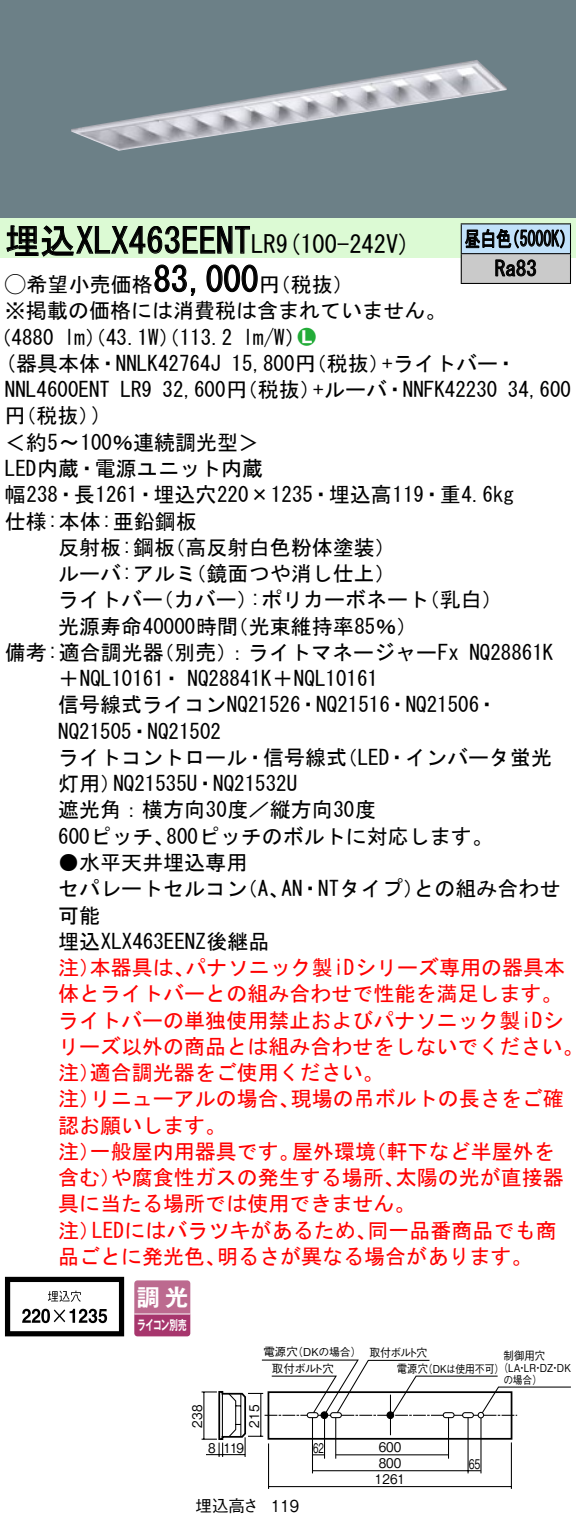
<style>
.page{position:relative;width:576px;height:1525px;background:#fff}
.page>*{position:absolute;margin:0;border:0;box-sizing:border-box;transform-origin:0 0}
.t1{font:35px "MS Gothic";color:#000}
.t2{font:24.5px "MS Gothic";color:#000}
.t3{font:23.1px "Gothic MB101 Pro De Bold 90 pv RKSJ H";color:#fff}
.t4{font:21px/26.2px "MS Gothic";color:#000}
.t5{font:21px/26.2px "MS Gothic";color:#f00}
.t6{font:21px/29.8px "MS Gothic";color:#000;scale:.75 1}
.t7{font:21px "Ford Classification 1";color:#23ac38}
.t8{font:16.45px "Gothic BBB Pro Medium 90 pv RKSJ H";color:#000}
.t9{font:16.45px "Gothic BBB Pro Medium 90 pv RKSJ H";color:#000;scale:.9 1}
.t10{font:13.3px "Gothic BBB Pro Medium 90 pv RKSJ H";color:#000;scale:.9 1}
.t11{font:13.3px "Gothic MB101 Pro De Bold 90 pv RKSJ H";letter-spacing:-.05em;color:#fff;scale:.65 1}
.t12{font:13.3px "Gothic BBB Pro Medium 90 pv RKSJ H";color:#000;scale:.65 1}
.t13{font:13.3px "Gothic BBB Pro Medium 90 pv RKSJ H";color:#000;scale:.7 1}
.t14{font:11.55px "Gothic BBB Pro Medium 90 pv RKSJ H";letter-spacing:-.02em;color:#000}
.t15{font:11.55px "Gothic BBB Pro Medium 90 pv RKSJ H";letter-spacing:-.02em;color:#000;scale:.9 1}
.t16{font:11.55px "Gothic BBB Pro Medium 90 pv RKSJ H";letter-spacing:-.02em;color:#000;scale:.95 1}
.t17{font:10.85px/12.2px "Gothic BBB Pro Medium 90 pv RKSJ H";color:#000;text-align:center;scale:.9 1}
.t18{font:10.85px "Gothic BBB Pro Medium 90 pv RKSJ H";color:#000}
.s1{font-size:24.5px}
.s2{font-family:"Ford Classification 1"}
.s3{color:#fff}
</style>
<div class="page">
<div style="left:0;top:0;width:575px;height:218px;background:#6c8087"></div>
<img style="left:71px;top:60px;width:435px;height:91px">
<div style="left:0;top:218px;width:575px;height:40px;background:#dcfad4"></div>
<svg style="left:6px;top:225px;width:244px;height:32px"></svg>
<svg style="left:154px;top:264px;width:42px;height:32px"></svg>
<svg style="left:206px;top:264px;width:52px;height:29px"></svg>
<svg style="left:5px;top:1276px;width:119px;height:60px"></svg>
<svg style="left:134px;top:1280px;width:56px;height:56px"></svg>
<hr style="left:134px;top:1313px;width:56px;height:1px;background:#fff">
<div style="left:461px;top:224px;width:109px;height:30px;background:#c1e1fa"></div>
<div style="left:461px;top:254px;width:109px;height:29px;background:#cacaca"></div>
<hr style="left:460px;top:223px;width:110px;height:1px;background:#000">
<hr style="left:569px;top:224px;width:2px;height:29px;background:#000">
<hr style="left:460px;top:253px;width:110px;height:1px;background:#000">
<hr style="left:569px;top:254px;width:2px;height:29px;background:#000">
<hr style="left:460px;top:283px;width:110px;height:1px;background:#000">
<svg style="left:460px;top:224px;width:104px;height:59px"></svg>
<hr style="left:510px;top:1442px;width:1px;height:46px;background:#000">
<hr style="left:268px;top:1443px;width:1px;height:45px;background:#000">
<hr style="left:312px;top:1469px;width:168px;height:2px;background:#000">
<hr style="left:268px;top:1485px;width:243px;height:1px;background:#000">
<hr style="left:467px;top:1417px;width:1px;height:56px;background:#000">
<hr style="left:312px;top:1417px;width:1px;height:56px;background:#000">
<hr style="left:324px;top:1418px;width:1px;height:40px;background:#000">
<hr style="left:335px;top:1417px;width:1px;height:41px;background:#000">
<hr style="left:447px;top:1417px;width:2px;height:41px;background:#000">
<hr style="left:480px;top:1417px;width:1px;height:56px;background:#000">
<svg style="left:201px;top:1359px;width:369px;height:97px"></svg>
<h1 class="t1" style="left:5px;top:223px;width:272px">埋込XLX463EENT<span class="s1">LR</span></h1>
<p class="t4" style="left:259px;top:271px;width:96px">（円税抜(</p>
<p class="t2" style="left:276px;top:232px;width:136px">(9 100-242 (V</p>
<h1 class="t1" style="left:153px;top:262px;width:106px">83,000</h1>
<p class="t4" style="left:5px;top:271px;width:442px"><span class="s2">A</span>希望小売価格<br>※掲載の価格には消費税は含まれていません。</p>
<p class="t7" style="left:298px;top:326px;width:19px">2<span class="s3">7</span></p>
<p class="t4" style="left:243px;top:324px;width:64px">l m (W/</p>
<p class="t4" style="left:-9px;top:324px;width:65px">（4880</p>
<p class="t4" style="left:64px;top:324px;width:169px">lm）（43.1 ）（W 113.2</p>
<p class="t6" style="left:494px;top:224px;width:57px;text-indent:-30px">昼白色<br>Ra83</p>
<p class="t6" style="left:504px;top:224px;width:96px">（5000 (K</p>
<p class="t4" style="left:5px;top:350px;width:217px">(器具本体・NNLK42764J</p>
<p class="t4" style="left:382px;top:350px;width:136px">+ライトバー・</p>
<p class="t4" style="left:231px;top:350px;width:160px">15,800 （円税抜）</p>
<p class="t4" style="left:313px;top:376px;width:186px">+ルーバ・NNFK42230</p>
<p class="t4" style="left:162px;top:376px;width:160px">32,600 （円税抜）</p>
<p class="t4" style="left:92px;top:376px;width:20px;text-indent:-87px">NNL4600ENT (</p>
<p class="t4" style="left:120px;top:376px;width:33px">LR9</p>
<p class="t4" style="left:507px;top:376px;width:64px">34,600</p>
<p class="t4" style="left:5px;top:403px;width:96px">（円税抜(</p>
<p class="t4" style="left:5px;top:429px;width:255px">＜約〜5 100％連続調光型&lt;</p>
<p class="t4" style="left:5px;top:455px;width:259px">LED内蔵・電源ユニット内蔵</p>
<p class="t4" style="left:5px;top:481px;width:510px">幅238・長1261・埋込穴220×1235・埋込高119・重4.6kg</p>
<p class="t4" style="left:5px;top:508px;width:193px">仕様:本体:亜鉛鋼板</p>
<p class="t4" style="left:164px;top:534px;width:232px">（高反射白色粉体塗装(</p>
<p class="t4" style="left:58px;top:534px;width:118px">反射板:鋼板</p>
<p class="t4" style="left:58px;top:560px;width:139px">ルーバ:アルミ</p>
<p class="t4" style="left:185px;top:560px;width:211px">（鏡面つや消し仕上(</p>
<p class="t4" style="left:58px;top:586px;width:107px">ライトバー</p>
<p class="t4" style="left:153px;top:586px;width:106px">（カバー）</p>
<p class="t4" style="left:250px;top:586px;width:181px">:ポリカーボネート</p>
<p class="t4" style="left:418px;top:586px;width:85px">（乳白(</p>
<p class="t4" style="left:58px;top:613px;width:181px">光源寿命40000時間</p>
<p class="t4" style="left:227px;top:613px;width:191px">（光束維持率85％(</p>
<p class="t4" style="left:153px;top:639px;width:307px">（別売：）ライトマネージャーFx</p>
<p class="t4" style="left:5px;top:639px;width:160px">備考:適合調光器</p>
<p class="t4" style="left:58px;top:665px;width:321px">＋NQL10161・ NQ28841 ＋K NQL10161</p>
<p class="t4" style="left:58px;top:691px;width:441px">信号線式ライコンNQ21526・NQ21516・NQ21506・</p>
<p class="t4" style="left:58px;top:718px;width:164px">NQ21505・NQ21502</p>
<p class="t4" style="left:336px;top:744px;width:217px">（LED・インバータ蛍光</p>
<p class="t4" style="left:469px;top:639px;width:85px">NQ28861K</p>
<p class="t4" style="left:58px;top:744px;width:290px;text-align:center">ライトコントロール・信号線式<br>NQ21535 ・U NQ21532U</p>
<p class="t4" style="left:58px;top:770px;width:64px">灯用）</p>
<p class="t4" style="left:58px;top:796px;width:319px">遮光角：横方向30度／縦方向30度</p>
<p class="t4" style="left:166px;top:823px;width:328px">800ピッチのボルトに対応します。</p>
<p class="t4" style="left:58px;top:823px;width:118px">600ピッチ、</p>
<p class="t4" style="left:58px;top:849px;width:190px">●水平天井埋込専用</p>
<p class="t4" style="left:281px;top:875px;width:144px">AN・NTタイプ）</p>
<p class="t4" style="left:413px;top:875px;width:148px">との組み合わせ</p>
<p class="t4" style="left:58px;top:875px;width:213px">セパレートセルコン可能<br>埋込XLX463EENZ後継品</p>
<p class="t5" style="left:185px;top:954px;width:381px">パナソニック製iDシリーズ専用の器具本</p>
<p class="t4" style="left:237px;top:875px;width:54px">（、A</p>
<p class="t5" style="left:58px;top:954px;width:43px">注）</p>
<p class="t5" style="left:58px;top:980px;width:505px">体とライトバーとの組み合わせで性能を満足します。</p>
<p class="t5" style="left:58px;top:1006px;width:507px">ライトバーの単独使用禁止およびパナソニック製iDシ</p>
<p class="t5" style="left:58px;top:1033px;width:526px">リーズ以外の商品とは組み合わせをしないでください。</p>
<p class="t5" style="left:90px;top:1059px;width:295px">適合調光器をご使用ください。</p>
<p class="t5" style="left:90px;top:954px;width:106px">本器具は、</p>
<p class="t5" style="left:58px;top:1059px;width:43px">注）</p>
<p class="t5" style="left:290px;top:1085px;width:275px">現場の吊ボルトの長さをご確</p>
<p class="t5" style="left:58px;top:1085px;width:169px">注）<br>認お願いします。</p>
<p class="t5" style="left:90px;top:1085px;width:211px">リニューアルの場合、</p>
<p class="t5" style="left:90px;top:1138px;width:211px">一般屋内用器具です。</p>
<p class="t5" style="left:292px;top:1138px;width:85px">屋外環境</p>
<p class="t5" style="left:365px;top:1138px;width:190px">（軒下など半屋外を</p>
<p class="t5" style="left:58px;top:1138px;width:43px">注）</p>
<p class="t5" style="left:111px;top:1164px;width:295px">や腐食性ガスの発生する場所、</p>
<p class="t5" style="left:395px;top:1164px;width:170px">太陽の光が直接器</p>
<p class="t5" style="left:58px;top:1164px;width:64px">含む）</p>
<p class="t5" style="left:58px;top:1190px;width:358px">具に当たる場所では使用できません。</p>
<p class="t5" style="left:367px;top:1216px;width:190px">同一品番商品でも商</p>
<p class="t5" style="left:92px;top:1216px;width:286px">LEDにはバラツキがあるため、</p>
<p class="t5" style="left:58px;top:1216px;width:43px">注）</p>
<p class="t5" style="left:58px;top:1243px;width:169px">品ごとに発光色、</p>
<p class="t5" style="left:217px;top:1243px;width:317px">明るさが異なる場合があります。</p>
<p class="t3" style="left:137px;top:1277px;width:53px">調光</p>
<p class="t11" style="left:137px;top:1313px;width:77px">ライコン別売</p>
<p class="t14" style="left:263px;top:1342px;width:36px">電源穴</p>
<p class="t18" style="left:292px;top:1343px;width:71px">（DKの場合）</p>
<p class="t14" style="left:272px;top:1359px;width:64px">取付ボルト穴</p>
<p class="t10" style="left:186px;top:1427px;width:27px;rotate:-90deg">238</p>
<p class="t10" style="left:208px;top:1436px;width:10px">8</p>
<p class="t10" style="left:243px;top:1427px;width:27px;rotate:-90deg">215</p>
<p class="t10" style="left:223px;top:1436px;width:25px">119</p>
<p class="t12" style="left:313px;top:1437px;width:18px">62</p>
<p class="t8" style="left:195px;top:1491px;width:65px">埋込高さ</p>
<p class="t9" style="left:271px;top:1492px;width:33px">119</p>
<p class="t16" style="left:369px;top:1342px;width:63px">取付ボルト穴</p>
<p class="t15" style="left:503px;top:1345px;width:48px">制御用穴</p>
<p class="t17" style="left:498px;top:1360px;width:82px">（LA LR DZ DK</p>
<p class="t15" style="left:397px;top:1359px;width:36px">電源穴</p>
<p class="t17" style="left:423px;top:1361px;width:92px">（DKは使用不可(</p>
<p class="t17" style="left:503px;top:1360px;width:45px">・<br>の場合(</p>
<p class="t17" style="left:533px;top:1360px;width:12px">・</p>
<p class="t17" style="left:550px;top:1360px;width:12px">・</p>
<p class="t10" style="left:378px;top:1436px;width:27px">600</p>
<p class="t10" style="left:378px;top:1452px;width:27px">800</p>
<p class="t10" style="left:375px;top:1468px;width:35px">1261</p>
<p class="t13" style="left:468px;top:1452px;width:18px">65</p>
</div>
